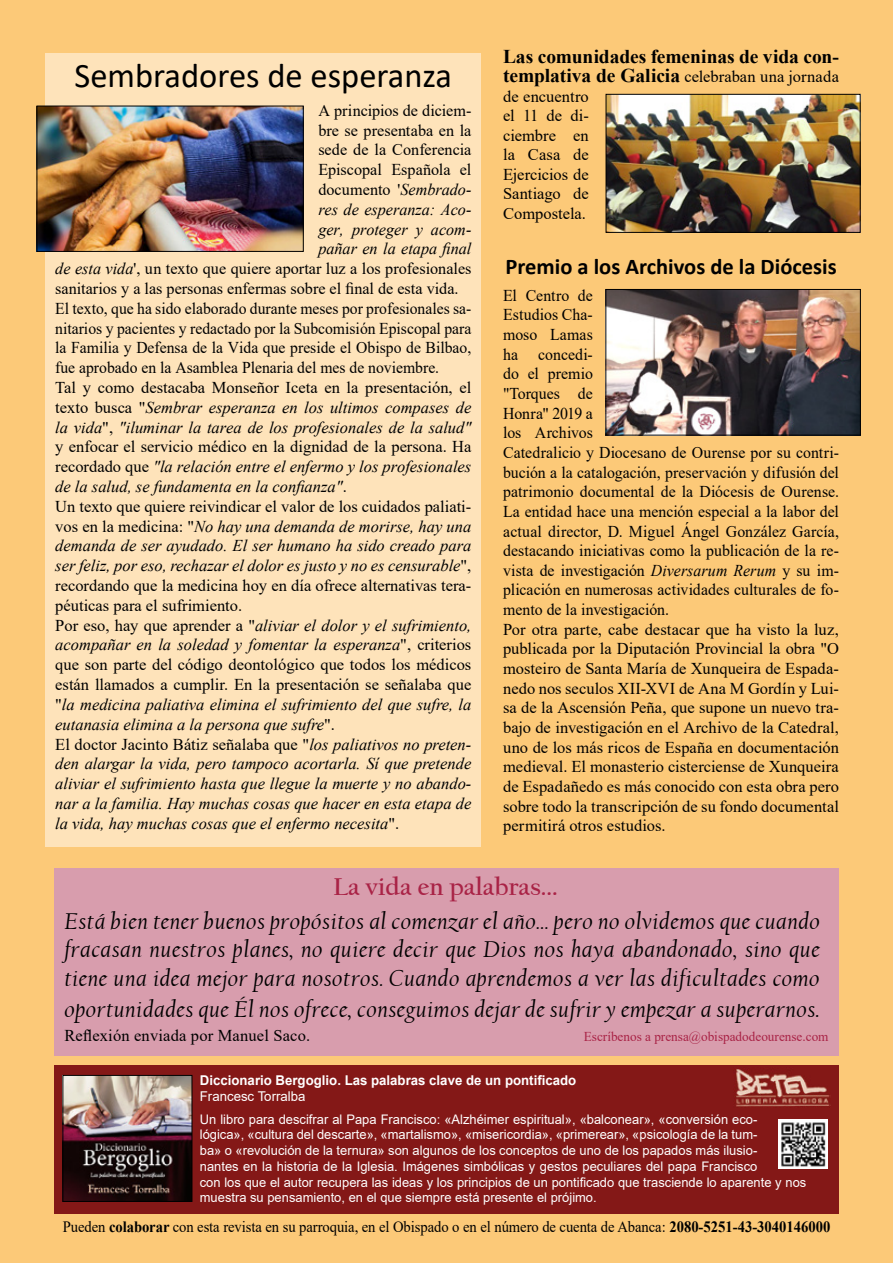
<style>
.page{position:relative;width:893px;height:1263px;background:#fcc978}
.page>*{position:absolute;margin:0;border:0;box-sizing:border-box;transform-origin:0 0}
.t1{font:34.5px "Calibri";color:#000}
.t2{font:700 25.5px "Californian FB";color:#a92346}
.t3{font:italic 24px/29.4px "Californian FB";letter-spacing:.02em;color:#000;text-align:justify}
.t4{font:700 22.5px "Calibri";color:#000}
.t5{font:700 19.5px "Times New Roman";letter-spacing:-.005em;color:#000}
.t6{font:16.5px/19.6px "Times New Roman";color:#000;scale:.96 1}
.t7{font:italic 16.5px "Times New Roman";color:#000}
.t8{font:16.5px/19.5px "Times New Roman";color:#000}
.t9{font:16.5px "Times New Roman";color:#000;scale:.95 1}
.t10{font:15.75px "Times New Roman";letter-spacing:-.005em;color:#000;scale:.93 1}
.t11{font:700 13.5px "Arial";color:#fff}
.t12{font:13.5px "Times New Roman";color:#a92346}
.t13{font:13.5px "Arial";color:#fff}
.t14{font:13.2px/15.8px "Arial";color:#fff}
.s1{font-style:italic}
.s2{font-style:normal}
.s3{font-weight:700;font-size:19.5px}
.s4{font-size:25.5px}
.s5{font-weight:700}
</style>
<div class="page">
<div style="left:45px;top:53px;width:435px;height:793px;background:#fee3ba"></div>
<div style="left:54px;top:1065px;width:785px;height:148px;background:#841817"></div>
<div style="left:54px;top:869px;width:785px;height:187px;background:#d89dad"></div>
<img style="left:736px;top:1069px;width:95px;height:38px">
<img style="left:779px;top:1119px;width:49px;height:49px">
<img style="left:65px;top:1077px;width:125px;height:122px">
<div style="left:63px;top:1075px;width:129px;height:126px;border:1px solid #000"></div>
<img style="left:39px;top:108px;width:262px;height:142px">
<div style="left:37px;top:106px;width:266px;height:146px;border:1px solid #000"></div>
<img style="left:608px;top:96px;width:250px;height:135px">
<div style="left:606px;top:94px;width:254px;height:139px;border:1px solid #000"></div>
<img style="left:608px;top:291px;width:250px;height:142px">
<div style="left:606px;top:289px;width:254px;height:146px;border:1px solid #000"></div>
<h1 class="t1" style="left:75px;top:52px;width:379px">Sembradores de esperanza</h1>
<p class="t8" style="left:318px;top:100px;width:154px">A principios de diciem-</p>
<p class="t8" style="left:318px;top:120px;width:155px">bre se presentaba en la</p>
<p class="t8" style="left:318px;top:140px;width:155px">sede de la Conferencia</p>
<p class="t8" style="left:318px;top:159px;width:154px">Episcopal Española el</p>
<p class="t8" style="left:318px;top:179px;width:154px">documento '<span class="s1">Sembrado-</span></p>
<p class="t7" style="left:318px;top:198px;width:154px">res de esperanza: Aco-</p>
<p class="t7" style="left:318px;top:218px;width:154px">ger, proteger y acom-</p>
<p class="t7" style="left:318px;top:238px;width:155px">pañar en la etapa final</p>
<p class="t8" style="left:55px;top:258px;width:418px"><span class="s1">de esta vida</span>', un texto que quiere aportar luz a los profesionales</p>
<p class="t8" style="left:55px;top:278px;width:405px">sanitarios y a las personas enfermas sobre el final de esta vida.</p>
<p class="t9" style="left:55px;top:297px;width:439px">El texto, que ha sido elaborado durante meses por profesionales sa-</p>
<p class="t9" style="left:55px;top:316px;width:440px">nitarios y pacientes y redactado por la Subcomisión Episcopal para</p>
<p class="t9" style="left:55px;top:336px;width:439px">la Familia y Defensa de la Vida que preside el Obispo de Bilbao,</p>
<p class="t9" style="left:55px;top:356px;width:406px">fue aprobado en la Asamblea Plenaria del mes de noviembre.</p>
<p class="t8" style="left:55px;top:377px;width:418px">Tal y como destacaba Monseñor Iceta en la presentación, el</p>
<p class="t7" style="left:55px;top:396px;width:418px"><span class="s2">texto busca "</span>Sembrar esperanza en los ultimos compases de</p>
<p class="t7" style="left:55px;top:416px;width:418px">la vida<span class="s2">",</span> "iluminar la tarea de los profesionales de la salud"</p>
<p class="t8" style="left:55px;top:437px;width:418px">y enfocar el servicio médico en la dignidad de la persona. Ha</p>
<p class="t7" style="left:55px;top:455px;width:418px"><span class="s2">recordado que</span> "la relación entre el enfermo y los profesionales</p>
<p class="t7" style="left:55px;top:475px;width:293px">de la salud, se fundamenta en la confianza"<span class="s2">.</span></p>
<p class="t8" style="left:55px;top:496px;width:418px">Un texto que quiere reivindicar el valor de los cuidados paliati-</p>
<p class="t7" style="left:55px;top:515px;width:418px"><span class="s2">vos en la medicina: "</span>No hay una demanda de morirse, hay una</p>
<p class="t7" style="left:55px;top:535px;width:418px">demanda de ser ayudado. El ser humano ha sido creado para</p>
<p class="t7" style="left:55px;top:554px;width:418px">ser feliz, por eso, rechazar el dolor es justo y no es censurable<span class="s2">",</span></p>
<p class="t8" style="left:55px;top:575px;width:418px">recordando que la medicina hoy en día ofrece alternativas tera-</p>
<p class="t8" style="left:55px;top:595px;width:188px">péuticas para el sufrimiento.</p>
<p class="t7" style="left:55px;top:614px;width:418px"><span class="s2">Por eso, hay que aprender a "</span>aliviar el dolor y el sufrimiento,</p>
<p class="t7" style="left:55px;top:634px;width:418px">acompañar en la soledad y fomentar la esperanza<span class="s2">", criterios</span></p>
<p class="t8" style="left:55px;top:654px;width:418px">que son parte del código deontológico que todos los médicos</p>
<p class="t8" style="left:55px;top:674px;width:418px">están llamados a cumplir. En la presentación se señalaba que</p>
<p class="t7" style="left:55px;top:693px;width:418px"><span class="s2">"</span>la medicina paliativa elimina el sufrimiento del que sufre, la</p>
<p class="t7" style="left:55px;top:713px;width:281px">eutanasia elimina a la persona que sufre<span class="s2">".</span></p>
<p class="t8" style="left:55px;top:734px;width:418px">El doctor Jacinto Bátiz señalaba que "<span class="s1">los paliativos no preten-</span></p>
<p class="t7" style="left:55px;top:752px;width:418px">den alargar la vida, pero tampoco acortarla. Sí que pretende</p>
<p class="t7" style="left:55px;top:772px;width:418px">aliviar el sufrimiento hasta que llegue la muerte y no abando-</p>
<p class="t7" style="left:55px;top:792px;width:418px">nar a la familia. Hay muchas cosas que hacer en esta etapa de</p>
<p class="t7" style="left:55px;top:812px;width:345px">la vida, hay muchas cosas que el enfermo necesita<span class="s2">".</span></p>
<p class="t5" style="left:503px;top:42px;width:337px">Las comunidades femeninas de vida con-</p>
<p class="t8" style="left:503px;top:66px;width:337px"><span class="s3">templativa de Galicia</span> celebraban una jornada de encuentro<br>el 11 de di-<br>ciembre en<br>la Casa de<br>Ejercicios de<br>Santiago de<br>Compostela.</p>
<h3 class="t4" style="left:505px;top:250px;width:333px">Premio a los Archivos de la Diócesis</h3>
<p class="t6" style="left:503px;top:285px;width:351px">El Centro de<br>Estudios Cha-<br>moso Lamas<br>ha concedi-<br>do el premio<br>"Torques de<br>Honra" 2019 a<br>los Archivos<br>Catedralicio y Diocesano de Ourense por su contri&shy;bución a la catalogación, preservación y difusión del patrimonio documental de la Diócesis de Ourense.<br>La entidad hace una mención especial a la labor del actual director, D. Miguel Ángel González García, destacando iniciativas como la publicación de la re&shy;vista de investigación <span class="s1">Diversarum Rerum</span> y su im&shy;plicación en numerosas actividades culturales de fo&shy;mento de la investigación.<br>Por otra parte, cabe destacar que ha visto la luz, publicada por la Diputación Provincial la obra "O mosteiro de Santa María de Xunqueira de Espada&shy;nedo nos seculos XII-XVI de Ana M Gordín y Lui&shy;sa de la Ascensión Peña, que supone un nuevo tra&shy;bajo de investigación en el Archivo de la Catedral, uno de los más ricos de España en documentación medieval. El monasterio cisterciense de Xunqueira de Espadañedo es más conocido con esta obra pero sobre todo la transcripción de su fondo documental permitirá otros estudios.</p>
<h2 class="t2" style="left:333px;top:873px;width:226px">La vida en palabras...</h2>
<p class="t3" style="left:64px;top:906px;width:757px">Está bien tener buenos propósitos al comenzar el año... pero no olvidemos que cuando fracasan nuestros planes, no quiere decir que Dios nos haya abandonado, sino que tiene una idea mejor para nosotros. Cuando aprendemos a ver las dificultades como oportunidades que Él nos ofrece, conseguimos dejar de sufrir y empezar a superarnos<span class="s4">.</span></p>
<p class="t8" style="left:64px;top:1025px;width:247px">Reflexión enviada por Manuel Saco.</p>
<p class="t12" style="left:584px;top:1027px;width:246px">Escríbenos a prensa@obispadodeourense.com</p>
<p class="t11" style="left:200px;top:1071px;width:378px">Diccionario Bergoglio. Las palabras clave de un pontificado</p>
<p class="t13" style="left:200px;top:1087px;width:107px">Francesc Torralba</p>
<p class="t14" style="left:200px;top:1111px;width:608px">Un libro para descifrar al Papa Francisco: «Alzhéimer espiritual», «balconear», «conversión eco-<br>lógica», «cultura del descarte», «martalismo», «misericordia», «primerear», «psicología de la tum-<br>ba» o «revolución de la ternura» son algunos de los conceptos de uno de los papados más ilusio-<br>nantes en la historia de la Iglesia. Imágenes simbólicas y gestos peculiares del papa Francisco<br>con los que el autor recupera las ideas y los principios de un pontificado que trasciende lo aparente y nos muestra su pensamiento, en el que siempre está presente el prójimo.</p>
<p class="t10" style="left:63px;top:1215px;width:827px">Pueden <span class="s5">colaborar</span> con esta revista en su parroquia, en el Obispado o en el número de cuenta de Abanca: <span class="s5">2080-5251-43-3040146000</span></p>
</div>
